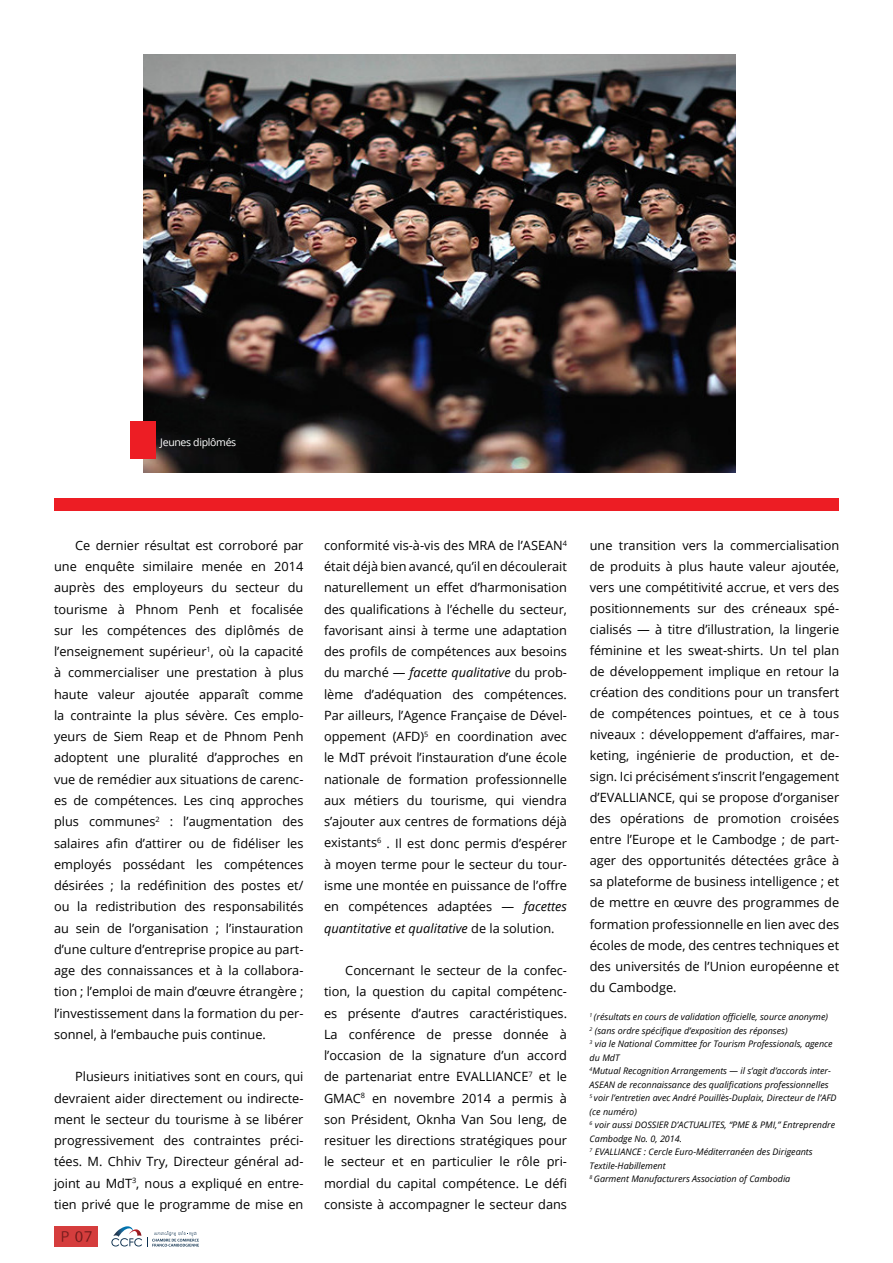
<style>
.page{position:relative;width:893px;height:1263px;background:#fff}
.page>*{position:absolute;margin:0;border:0;box-sizing:border-box;transform-origin:0 0}
.t1{font:12.75px/21.3px "Open Sans";color:#000;text-align:justify}
.t2{font:10.5px "Open Sans";letter-spacing:-.03em;color:#fff}
.t3{font:italic 9px/13.5px "Open Sans";color:#000}
.s1{font-style:italic}
</style>
<div class="page">
<div style="left:54px;top:499px;width:785px;height:12px;background:#ed1d24"></div>
<svg style="left:111px;top:1226px;width:88px;height:21px"></svg>
<img style="left:54px;top:1226px;width:43px;height:21px">
<img style="left:143px;top:54px;width:593px;height:418px">
<div style="left:130px;top:421px;width:26px;height:38px;background:#ed1d24"></div>
<p class="t2" style="left:160px;top:434px;width:77px">Jeunes diplômés</p>
<p class="t1" style="left:54px;top:534px;width:251px;text-indent:21px">Ce dernier résultat est corroboré par une enquête similaire menée en 2014 auprès des employeurs du secteur du tourisme à Phnom Penh et focalisée sur les compétences des diplômés de l’enseignement supérieur<sup>1</sup>, où la capacité à commercialiser une prestation à plus haute valeur ajoutée apparaît comme la contrainte la plus sévère. Ces emplo&shy;yeurs de Siem Reap et de Phnom Penh adoptent une pluralité d’approches en vue de remédier aux situations de carenc&shy;es de compétences. Les cinq approches plus communes<sup>2</sup> : l’augmentation des salaires afin d’attirer ou de fidéliser les employés possédant les compétences désirées ; la redéfinition des postes et/ ou la redistribution des responsabilités au sein de l’organisation ; l’instauration d’une culture d’entreprise propice au part&shy;age des connaissances et à la collabora&shy;tion ; l’emploi de main d’œuvre étrangère ; l’investissement dans la formation du per&shy;sonnel, à l’embauche puis continue.</p>
<p class="t1" style="left:54px;top:1066px;width:251px;text-indent:21px">Plusieurs initiatives sont en cours, qui devraient aider directement ou indirecte&shy;ment le secteur du tourisme à se libérer progressivement des contraintes préci&shy;tées. M. Chhiv Try, Directeur général ad&shy;joint au MdT<sup>3</sup>, nous a expliqué en entre&shy;tien privé que le programme de mise en</p>
<p class="t1" style="left:324px;top:534px;width:245px">conformité vis-à-vis des MRA de l’ASEAN<sup>4 </sup>était déjà bien avancé, qu’il en découlerait naturellement un effet d’harmonisation des qualifications à l’échelle du secteur, favorisant ainsi à terme une adaptation des profils de compétences aux besoins du marché — <span class="s1">facette qualitative</span> du prob&shy;lème d’adéquation des compétences.<br>Par ailleurs, l’Agence Française de Dével&shy;oppement (AFD)<sup>5</sup> en coordination avec le MdT prévoit l’instauration d’une école nationale de formation professionnelle aux métiers du tourisme, qui viendra s’ajouter aux centres de formations déjà existants<sup>6</sup> . Il est donc permis d’espérer à moyen terme pour le secteur du tour&shy;isme une montée en puissance de l’offre en compétences adaptées — <span class="s1">facettes quantitative et qualitative</span> de la solution.</p>
<p class="t1" style="left:324px;top:959px;width:245px;text-indent:21px">Concernant le secteur de la confec&shy;tion, la question du capital compétenc&shy;es présente d’autres caractéristiques.<br>La conférence de presse donnée à l’occasion de la signature d’un accord de partenariat entre EVALLIANCE<sup>7</sup> et le GMAC<sup>8</sup> en novembre 2014 a permis à son Président, Oknha Van Sou Ieng, de resituer les directions stratégiques pour le secteur et en particulier le rôle pri&shy;mordial du capital compétence. Le défi consiste à accompagner le secteur dans</p>
<p class="t1" style="left:590px;top:534px;width:251px">une transition vers la commercialisation de produits à plus haute valeur ajoutée, vers une compétitivité accrue, et vers des positionnements sur des créneaux spé&shy;cialisés — à titre d’illustration, la lingerie féminine et les sweat-shirts. Un tel plan de développement implique en retour la création des conditions pour un transfert de compétences pointues, et ce à tous niveaux : développement d’affaires, mar&shy;keting, ingénierie de production, et de&shy;sign. Ici précisément s’inscrit l’engagement d’EVALLIANCE, qui se propose d’organiser des opérations de promotion croisées entre l’Europe et le Cambodge ; de part&shy;ager des opportunités détectées grâce à sa plateforme de business intelligence ; et de mettre en œuvre des programmes de formation professionnelle en lien avec des écoles de mode, des centres techniques et des universités de l’Union européenne et du Cambodge.</p>
<p class="t3" style="left:590px;top:1010px;width:248px"><sup>1</sup> (résultats en cours de validation officielle, source anonyme)<br><sup>2</sup> (sans ordre spécifique d’exposition des réponses)<br><sup>3</sup> via le National Committee for Tourism Professionals, agence du MdT<br><sup>4</sup>Mutual Recognition Arrangements — il s’agit d’accords inter-ASEAN de reconnaissance des qualifications professionnelles<br><sup>5</sup> voir l’entretien avec André Pouillès-Duplaix, Directeur de l’AFD (ce numéro)<br><sup>6</sup> voir aussi DOSSIER D’ACTUALITES, “PME &amp; PMI,” Entreprendre Cambodge No. 0, 2014.<br><sup>7</sup> EVALLIANCE : Cercle Euro-Méditerranéen des Dirigeants Textile-Habillement<br><sup>8</sup> Garment Manufacturers Association of Cambodia</p>
</div>
